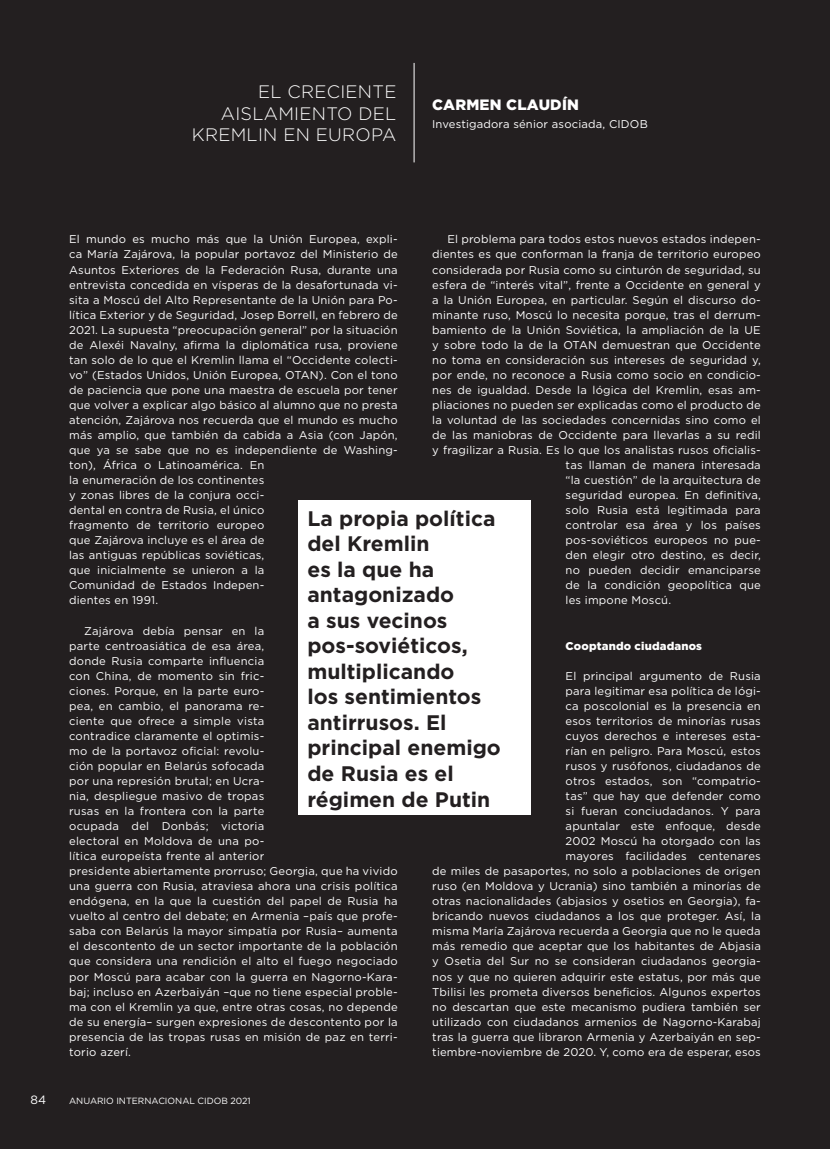
<style>
.page{position:relative;width:830px;height:1149px;background:#fff}
.page>*{position:absolute;margin:0;border:0;box-sizing:border-box;transform-origin:0 0}
.t1{font:700 21px/25.5px "Gotham";color:#231f20}
.t2{font:300 18px/21.6px "Gotham";letter-spacing:.015em;color:#fff;text-align:right}
.t3{font:900 15px "Gotham";letter-spacing:.015em;color:#fff}
.t4{font:12px "Gotham";color:#fff}
.t5{font:11.25px/15px "Gotham";letter-spacing:.015em;color:#fff}
.t6{font:900 11.25px "Gotham";letter-spacing:.015em;color:#fff}
.t7{font:9px "Gotham";color:#fff}
</style>
<div class="page">
<hr style="left:829px;top:0;width:1px;height:1148px;background:#231f20">
<div style="left:0;top:0;width:829px;height:1148px;background:#231f20"></div>
<div style="left:299px;top:500px;width:232px;height:314px;background:#fff"></div>
<hr style="left:413px;top:63px;width:1px;height:99px;background:#fff">
<h2 class="t2" style="left:192px;top:81px;width:206px">EL CRECIENTE<br>AISLAMIENTO DEL<br>KREMLIN EN EUROPA</h2>
<h3 class="t3" style="left:432px;top:94px;width:148px">CARMEN CLAUDÍN</h3>
<p class="t5" style="left:432px;top:116px;width:217px">Investigadora sénior asociada, CIDOB</p>
<p class="t5" style="left:69px;top:232px;width:330px">El mundo es mucho más que la Unión Europea, expli&shy;ca María Zajárova, la popular portavoz del Ministerio de Asuntos Exteriores de la Federación Rusa, durante una entrevista concedida en vísperas de la desafortunada vi&shy;sita a Moscú del Alto Representante de la Unión para Po&shy;lítica Exterior y de Seguridad, Josep Borrell, en febrero de 2021. La supuesta “preocupación general” por la situación de Alexéi Navalny, afirma la diplomática rusa, proviene tan solo de lo que el Kremlin llama el “Occidente colecti&shy;vo” (Estados Unidos, Unión Europea, OTAN). Con el tono de paciencia que pone una maestra de escuela por tener que volver a explicar algo básico al alumno que no presta atención, Zajárova nos recuerda que el mundo es mucho más amplio, que también da cabida a Asia (con Japón, que ya se sabe que no es independiente de Washing&shy;ton), África o Latinoamérica. En<br>la enumeración de los continentes<br>y zonas libres de la conjura occi-<br>dental en contra de Rusia, el único<br>fragmento de territorio europeo<br>que Zajárova incluye es el área de<br>las antiguas repúblicas soviéticas,<br>que inicialmente se unieron a la<br>Comunidad de Estados Indepen-<br>dientes en 1991.</p>
<p class="t5" style="left:69px;top:622px;width:330px;text-indent:15px">Zajárova debía pensar en la<br>parte centroasiática de esa área,<br>donde Rusia comparte influencia<br>con China, de momento sin fric-<br>ciones. Porque, en la parte euro-<br>pea, en cambio, el panorama re-<br>ciente que ofrece a simple vista<br>contradice claramente el optimis-<br>mo de la portavoz oficial: revolu-<br>ción popular en Belarús sofocada<br>por una represión brutal; en Ucra-<br>nia, despliegue masivo de tropas<br>rusas en la frontera con la parte<br>ocupada del Donbás; victoria<br>electoral en Moldova de una po-<br>lítica europeísta frente al anterior<br>presidente abiertamente prorruso; Georgia, que ha vivido una guerra con Rusia, atraviesa ahora una crisis política endógena, en la que la cuestión del papel de Rusia ha vuelto al centro del debate; en Armenia –país que profe&shy;saba con Belarús la mayor simpatía por Rusia– aumenta el descontento de un sector importante de la población que considera una rendición el alto el fuego negociado por Moscú para acabar con la guerra en Nagorno-Kara&shy;baj; incluso en Azerbaiyán –que no tiene especial proble&shy;ma con el Kremlin ya que, entre otras cosas, no depende de su energía– surgen expresiones de descontento por la presencia de las tropas rusas en misión de paz en terri&shy;torio azerí.</p>
<p class="t5" style="left:447px;top:232px;width:315px">El problema para todos estos nuevos estados indepen-</p>
<p class="t5" style="left:432px;top:247px;width:330px">dientes es que conforman la franja de territorio europeo</p>
<p class="t5" style="left:432px;top:262px;width:330px">considerada por Rusia como su cinturón de seguridad, su</p>
<p class="t5" style="left:432px;top:277px;width:330px">esfera de “interés vital”, frente a Occidente en general y</p>
<p class="t5" style="left:432px;top:292px;width:330px">a la Unión Europea, en particular. Según el discurso do-</p>
<p class="t5" style="left:432px;top:307px;width:330px">minante ruso, Moscú lo necesita porque, tras el derrum-</p>
<p class="t5" style="left:432px;top:322px;width:330px">bamiento de la Unión Soviética, la ampliación de la UE</p>
<p class="t5" style="left:432px;top:337px;width:330px">y sobre todo la de la OTAN demuestran que Occidente</p>
<p class="t5" style="left:432px;top:352px;width:330px">no toma en consideración sus intereses de seguridad y,</p>
<p class="t5" style="left:432px;top:367px;width:330px">por ende, no reconoce a Rusia como socio en condicio-</p>
<p class="t5" style="left:432px;top:382px;width:330px">nes de igualdad. Desde la lógica del Kremlin, esas am-</p>
<p class="t5" style="left:432px;top:397px;width:330px">pliaciones no pueden ser explicadas como el producto de</p>
<p class="t5" style="left:432px;top:412px;width:330px">la voluntad de las sociedades concernidas sino como el</p>
<p class="t5" style="left:432px;top:427px;width:330px">de las maniobras de Occidente para llevarlas a su redil</p>
<p class="t5" style="left:432px;top:442px;width:330px">y fragilizar a Rusia. Es lo que los analistas rusos oficialis-</p>
<p class="t5" style="left:565px;top:457px;width:196px">tas llaman de manera interesada</p>
<p class="t5" style="left:565px;top:472px;width:197px">“la cuestión” de la arquitectura de</p>
<p class="t5" style="left:565px;top:487px;width:196px">seguridad europea. En definitiva,</p>
<p class="t5" style="left:565px;top:502px;width:196px">solo Rusia está legitimada para</p>
<p class="t5" style="left:565px;top:517px;width:196px">controlar esa área y los países</p>
<p class="t5" style="left:565px;top:532px;width:196px">pos-soviéticos europeos no pue-</p>
<p class="t5" style="left:565px;top:547px;width:196px">den elegir otro destino, es decir,</p>
<p class="t5" style="left:565px;top:562px;width:196px">no pueden decidir emanciparse</p>
<p class="t5" style="left:565px;top:577px;width:196px">de la condición geopolítica que</p>
<p class="t5" style="left:565px;top:592px;width:107px">les impone Moscú.</p>
<p class="t6" style="left:565px;top:637px;width:138px">Cooptando ciudadanos</p>
<p class="t5" style="left:432px;top:667px;width:330px;text-align:right">El principal argumento de Rusia<br>para legitimar esa política de lógi-<br>ca poscolonial es la presencia en<br>esos territorios de minorías rusas<br>cuyos derechos e intereses esta-<br>rían en peligro. Para Moscú, estos<br>rusos y rusófonos, ciudadanos de<br>otros estados, son “compatrio-<br>tas” que hay que defender como<br>si fueran conciudadanos. Y para<br>apuntalar este enfoque, desde<br>2002 Moscú ha otorgado con las<br>mayores facilidades centenares<br>de miles de pasaportes, no solo a poblaciones de origen ruso (en Moldova y Ucrania) sino también a minorías de otras nacionalidades (abjasios y osetios en Georgia), fa&shy;bricando nuevos ciudadanos a los que proteger. Así, la misma María Zajárova recuerda a Georgia que no le queda más remedio que aceptar que los habitantes de Abjasia y Osetia del Sur no se consideran ciudadanos georgia&shy;nos y que no quieren adquirir este estatus, por más que Tbilisi les prometa diversos beneficios. Algunos expertos no descartan que este mecanismo pudiera también ser utilizado con ciudadanos armenios de Nagorno-Karabaj tras la guerra que libraron Armenia y Azerbaiyán en sep&shy;tiembre-noviembre de 2020. Y, como era de esperar, esos</p>
<h1 class="t1" style="left:307px;top:505px;width:195px">La propia política del Kremlin<br>es la que ha antagonizado<br>a sus vecinos pos-soviéticos, multiplicando<br>los sentimientos antirrusos. El principal enemigo de Rusia es el régimen de Putin</h1>
<p class="t4" style="left:30px;top:1091px;width:17px">84</p>
<p class="t7" style="left:69px;top:1094px;width:183px">ANUARIO INTERNACIONAL CIDOB 2021</p>
</div>
